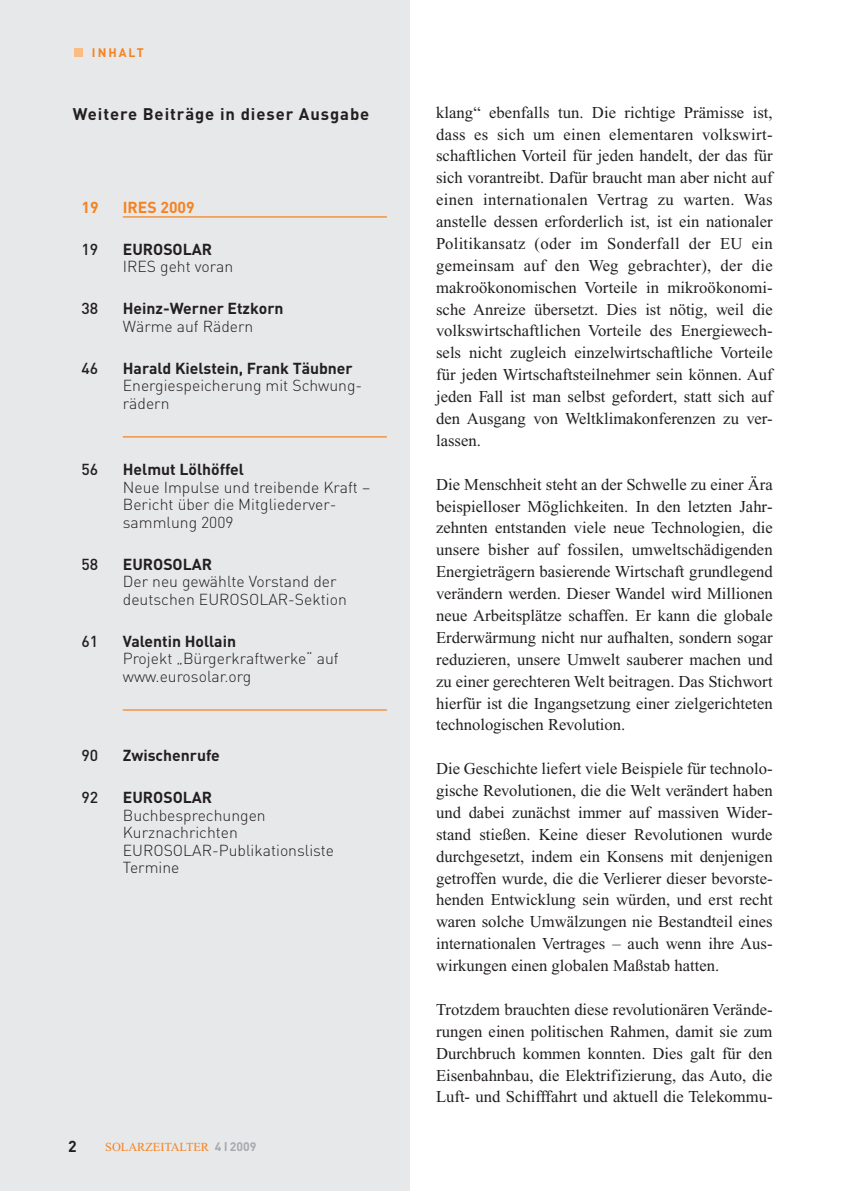
<style>
.page{position:relative;width:844px;height:1191px;background:#fff}
.page>*{position:absolute;margin:0;border:0;box-sizing:border-box;transform-origin:0 0}
.t1{font:16.62px/21.9px "Times New Roman";color:#231f20;text-align:justify}
.t2{font:700 16.62px "DIN";letter-spacing:.055em;color:#231f20}
.t3{font:300 15.75px/17.5px "DIN";color:#231f20}
.t4{font:700 15.75px "DIN";color:#231f20}
.t5{font:500 15.75px "DIN";color:#231f20}
.t6{font:700 15.75px "DIN";color:#f58220}
.t7{font:12.25px "Times New Roman";color:#f58220}
.t8{font:700 12.25px "DIN";letter-spacing:.165em;color:#f58220}
.s1{font-weight:500;color:#e7e8e9}
.s2{color:#e7e8e9}
.s3{font-family:"DIN";font-weight:700;color:#a8a9ad}
</style>
<div class="page">
<div style="left:0;top:0;width:409px;height:1191px;background:#e7e8e9"></div>
<hr style="left:123px;top:216px;width:264px;height:1px;background:#f58220">
<hr style="left:123px;top:436px;width:264px;height:1px;background:#f58220">
<hr style="left:123px;top:709px;width:264px;height:1px;background:#f58220">
<div style="left:74px;top:48px;width:9px;height:9px;background:#fbbb85"></div>
<p class="t8" style="left:92px;top:46px;width:53px">INHALT</p>
<p class="t2" style="left:73px;top:105px;width:298px">Weitere Beiträge in dieser Ausgabe</p>
<p class="t6" style="left:73px;top:198px;width:27px"><span class="s1">0</span>19</p>
<p class="t6" style="left:123px;top:198px;width:73px">IRES 2009</p>
<p class="t5" style="left:73px;top:240px;width:27px"><span class="s2">0</span>19</p>
<p class="t4" style="left:123px;top:240px;width:91px">EUROSOLAR</p>
<p class="t3" style="left:123px;top:258px;width:112px">IRES geht voran</p>
<p class="t5" style="left:73px;top:299px;width:27px"><span class="s2">0</span>38</p>
<p class="t4" style="left:123px;top:299px;width:162px">Heinz-Werner Etzkorn</p>
<p class="t3" style="left:123px;top:317px;width:132px">Wärme auf Rädern</p>
<p class="t5" style="left:73px;top:359px;width:27px"><span class="s2">0</span>46</p>
<p class="t4" style="left:123px;top:359px;width:231px">Harald Kielstein, Frank Täubner</p>
<p class="t3" style="left:123px;top:377px;width:241px">Energiespeicherung mit Schwung&shy;rädern</p>
<p class="t5" style="left:73px;top:460px;width:27px"><span class="s2">0</span>56</p>
<p class="t4" style="left:123px;top:460px;width:123px">Helmut Lölhöffel</p>
<p class="t3" style="left:123px;top:478px;width:249px">Neue Impulse und treibende Kraft –<br>Bericht über die Mitgliederver&shy;sammlung 2009</p>
<p class="t5" style="left:73px;top:555px;width:27px"><span class="s2">0</span>58</p>
<p class="t4" style="left:123px;top:555px;width:91px">EUROSOLAR</p>
<p class="t3" style="left:123px;top:573px;width:225px">Der neu gewählte Vorstand der deutschen EUROSOLAR-Sektion</p>
<p class="t5" style="left:73px;top:632px;width:27px"><span class="s2">0</span>61</p>
<p class="t4" style="left:123px;top:632px;width:115px">Valentin Hollain</p>
<p class="t3" style="left:123px;top:650px;width:217px">Projekt „Bürgerkraftwerke“ auf www.eurosolar.org</p>
<p class="t5" style="left:73px;top:747px;width:27px"><span class="s2">0</span>90</p>
<p class="t4" style="left:123px;top:747px;width:98px">Zwischenrufe</p>
<p class="t5" style="left:73px;top:789px;width:27px"><span class="s2">0</span>92</p>
<p class="t4" style="left:123px;top:789px;width:91px">EUROSOLAR</p>
<p class="t3" style="left:123px;top:806px;width:213px">Buchbesprechungen<br>Kurznachrichten<br>EUROSOLAR-Publikationsliste<br>Termine</p>
<p class="t4" style="left:68px;top:1137px;width:10px">2</p>
<p class="t7" style="left:105px;top:1142px;width:153px">SOLARZEITALTER <span class="s3">4 2009</span></p>
<p class="t1" style="left:436px;top:103px;width:338px">klang“ ebenfalls tun. Die richtige Prämisse ist, dass es sich um einen elementaren volkswirt&shy;schaftlichen Vorteil für jeden handelt, der das für sich vorantreibt. Dafür braucht man aber nicht auf einen internationalen Vertrag zu warten. Was anstelle dessen erforderlich ist, ist ein nationaler Politikansatz (oder im Sonderfall der EU ein gemeinsam auf den Weg gebrachter), der die makroökonomischen Vorteile in mikroökonomi&shy;sche Anreize übersetzt. Dies ist nötig, weil die volkswirtschaftlichen Vorteile des Energiewech&shy;sels nicht zugleich einzelwirtschaftliche Vorteile für jeden Wirtschaftsteilnehmer sein können. Auf jeden Fall ist man selbst gefordert, statt sich auf den Ausgang von Weltklimakonferenzen zu ver&shy;lassen.</p>
<p class="t1" style="left:436px;top:475px;width:338px">Die Menschheit steht an der Schwelle zu einer Ära beispielloser Möglichkeiten. In den letzten Jahr&shy;zehnten entstanden viele neue Technologien, die unsere bisher auf fossilen, umweltschädigenden Energieträgern basierende Wirtschaft grundlegend verändern werden. Dieser Wandel wird Millionen neue Arbeitsplätze schaffen. Er kann die globale Erderwärmung nicht nur aufhalten, sondern sogar reduzieren, unsere Umwelt sauberer machen und zu einer gerechteren Welt beitragen. Das Stichwort hierfür ist die Ingangsetzung einer zielgerichteten technologischen Revolution.</p>
<p class="t1" style="left:436px;top:759px;width:338px">Die Geschichte liefert viele Beispiele für technolo&shy;gische Revolutionen, die die Welt verändert haben und dabei zunächst immer auf massiven Wider&shy;stand stießen. Keine dieser Revolutionen wurde durchgesetzt, indem ein Konsens mit denjenigen getroffen wurde, die die Verlierer dieser bevorste&shy;henden Entwicklung sein würden, und erst recht waren solche Umwälzungen nie Bestandteil eines internationalen Vertrages – auch wenn ihre Aus&shy;wirkungen einen globalen Maßstab hatten.</p>
<p class="t1" style="left:436px;top:1000px;width:338px">Trotzdem brauchten diese revolutionären Verände&shy;rungen einen politischen Rahmen, damit sie zum Durchbruch kommen konnten. Dies galt für den Eisenbahnbau, die Elektrifizierung, das Auto, die Luft- und Schifffahrt und aktuell die Telekommu-</p>
</div>
